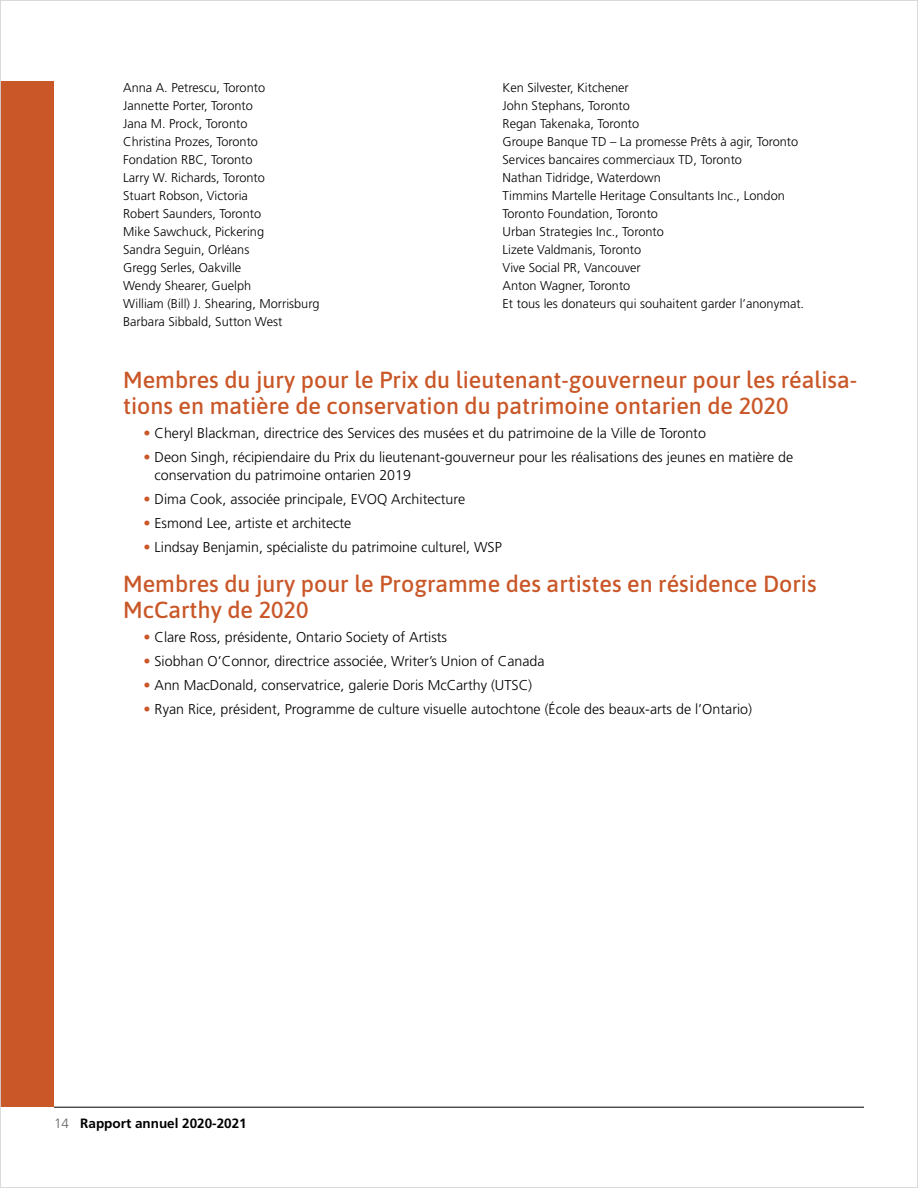
<style>
.page{position:relative;width:918px;height:1188px;background:#fff}
.page>*{position:absolute;margin:0;border:0;box-sizing:border-box;transform-origin:0 0}
.t1{font:500 23.25px/26.2px "Asap";color:#c95728}
.t2{font:300 14.25px/18px "Frutiger";color:#000}
.t3{font:700 13.5px "Frutiger";color:#000}
.t4{font:300 12.75px/18px "Frutiger";color:#000}
.s1{color:#c95728}
.s2{font-weight:300;color:#636363}
</style>
<div class="page">
<div style="left:0;top:81px;width:54px;height:1026px;background:#c95728"></div>
<hr style="left:54px;top:1107px;width:810px;height:1px;background:#000">
<p class="t4" style="left:123px;top:78px;width:198px">Anna A. Petrescu, Toronto<br>Jannette Porter, Toronto<br>Jana M. Prock, Toronto<br>Christina Prozes, Toronto<br>Fondation RBC, Toronto<br>Larry W. Richards, Toronto<br>Stuart Robson, Victoria<br>Robert Saunders, Toronto<br>Mike Sawchuck, Pickering<br>Sandra Seguin, Orléans<br>Gregg Serles, Oakville<br>Wendy Shearer, Guelph<br>William (Bill) J. Shearing, Morrisburg<br>Barbara Sibbald, Sutton West</p>
<p class="t4" style="left:503px;top:78px;width:303px">Ken Silvester, Kitchener<br>John Stephans, Toronto<br>Regan Takenaka, Toronto<br>Groupe Banque TD – La promesse Prêts à agir, Toronto Services bancaires commerciaux TD, Toronto<br>Nathan Tidridge, Waterdown<br>Timmins Martelle Heritage Consultants Inc., London Toronto Foundation, Toronto<br>Urban Strategies Inc., Toronto<br>Lizete Valdmanis, Toronto<br>Vive Social PR, Vancouver<br>Anton Wagner, Toronto<br>Et tous les donateurs qui souhaitent garder l’anonymat.</p>
<h1 class="t1" style="left:123px;top:365px;width:736px">Membres du jury pour le Prix du lieutenant‑gouverneur pour les réalisa&shy;tions en matière de conservation du patrimoine ontarien de 2020</h1>
<p class="t2" style="left:143px;top:424px;width:564px"><span class="s1">•</span> Cheryl Blackman, directrice des Services des musées et du patrimoine de la Ville de Toronto</p>
<p class="t2" style="left:155px;top:448px;width:640px;text-indent:-11px"><span class="s1">•</span> Deon Singh, récipiendaire du Prix du lieutenant-gouverneur pour les réalisations des jeunes en matière de conservation du patrimoine ontarien 2019</p>
<p class="t2" style="left:143px;top:490px;width:323px"><span class="s1">•</span> Dima Cook, associée principale, EVOQ Architecture</p>
<p class="t2" style="left:143px;top:514px;width:209px"><span class="s1">•</span> Esmond Lee, artiste et architecte</p>
<p class="t2" style="left:143px;top:538px;width:360px"><span class="s1">•</span> Lindsay Benjamin, spécialiste du patrimoine culturel, WSP</p>
<h1 class="t1" style="left:123px;top:569px;width:695px">Membres du jury pour le Programme des artistes en résidence Doris<br>McCarthy de 2020</h1>
<p class="t2" style="left:143px;top:628px;width:305px"><span class="s1">•</span> Clare Ross, présidente, Ontario Society of Artists</p>
<p class="t2" style="left:143px;top:652px;width:403px"><span class="s1">•</span> Siobhan O’Connor, directrice associée, Writer’s Union of Canada</p>
<p class="t2" style="left:143px;top:676px;width:390px"><span class="s1">•</span> Ann MacDonald, conservatrice, galerie Doris McCarthy (UTSC)</p>
<p class="t2" style="left:143px;top:700px;width:610px"><span class="s1">•</span> Ryan Rice, président, Programme de culture visuelle autochtone (École des beaux-arts de l’Ontario)</p>
<p class="t3" style="left:54px;top:1115px;width:194px"><span class="s2">14</span> Rapport annuel 2020-2021</p>
</div>
